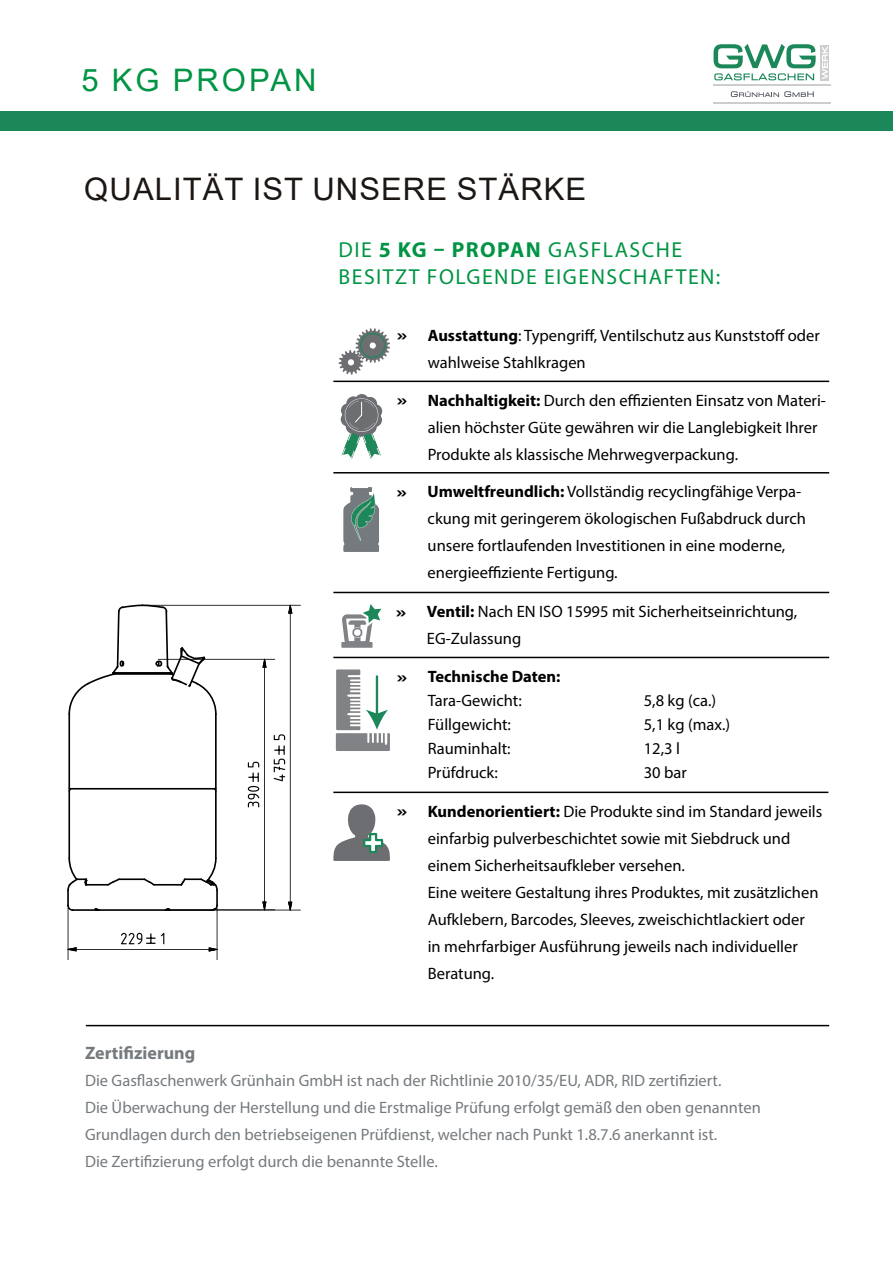
<style>
.page{position:relative;width:893px;height:1263px;background:#fff}
.page>*{position:absolute;margin:0;border:0;box-sizing:border-box;transform-origin:0 0}
.t1{font:31.05px "Arial";letter-spacing:.035em;color:#1d1714}
.t2{font:31.05px "Arial";letter-spacing:.095em;color:#009444}
.t3{font:21.75px/27px "Myriad Pro";letter-spacing:.07em;color:#009444}
.t4{font:700 18px "Myriad Pro";color:#757a7e}
.t5{font:700 18px "Myanmar Text";color:#000}
.t6{font:16.5px/27px "Myriad Pro";color:#000}
.t7{font:16.5px/27px "Myriad Pro";color:#757a7e}
.t8{font:700 16.5px "Myriad Pro";color:#000}
.s1{font-weight:700}
</style>
<div class="page">
<svg style="left:713px;top:44px;width:103px;height:36px"></svg>
<div style="left:820px;top:45px;width:9px;height:35px;background:#cdcdd0"></div>
<svg style="left:822px;top:46px;width:6px;height:33px"></svg>
<hr style="left:713px;top:84px;width:118px;height:2px;background:#cdcdd0">
<hr style="left:713px;top:102px;width:118px;height:2px;background:#cdcdd0">
<svg style="left:731px;top:91px;width:83px;height:6px"></svg>
<div style="left:0;top:112px;width:893px;height:19px;background:#1c8758"></div>
<hr style="left:333px;top:381px;width:496px;height:1px;background:#000">
<hr style="left:333px;top:472px;width:496px;height:1px;background:#000">
<hr style="left:333px;top:592px;width:496px;height:1px;background:#000">
<hr style="left:333px;top:792px;width:495px;height:1px;background:#000">
<svg style="left:341px;top:604px;width:41px;height:44px"></svg>
<svg style="left:344px;top:487px;width:35px;height:65px;background:#778e88"></svg>
<hr style="left:333px;top:657px;width:496px;height:1px;background:#000">
<svg style="left:346px;top:396px;width:14px;height:14px"></svg>
<div style="left:355px;top:394px;width:14px;height:14px;background:#6d6e71;border-radius:50%"></div>
<div style="left:363px;top:397px;width:14px;height:14px;background:#6d6e71;border-radius:50%"></div>
<svg style="left:345px;top:398px;width:33px;height:34px"></svg>
<div style="left:345px;top:399px;width:33px;height:32px;background:#949597;border-radius:50%"></div>
<svg style="left:346px;top:399px;width:31px;height:31px"></svg>
<div style="left:347px;top:401px;width:29px;height:28px;background:#6d6e71;border-radius:50%"></div>
<svg style="left:341px;top:402px;width:40px;height:57px"></svg>
<div style="left:336px;top:733px;width:54px;height:18px;background:#808285"></div>
<svg style="left:335px;top:669px;width:53px;height:76px"></svg>
<svg style="left:333px;top:804px;width:57px;height:57px"></svg>
<svg style="left:339px;top:328px;width:51px;height:47px"></svg>
<hr style="left:68px;top:788px;width:149px;height:1px;background:#000">
<hr style="left:68px;top:713px;width:2px;height:76px;background:#000">
<hr style="left:215px;top:713px;width:2px;height:76px;background:#000">
<hr style="left:215px;top:790px;width:2px;height:69px;background:#000">
<hr style="left:68px;top:790px;width:2px;height:69px;background:#000">
<hr style="left:118px;top:878px;width:27px;height:2px;background:#000">
<hr style="left:98px;top:909px;width:68px;height:2px;background:#000">
<svg style="left:144px;top:857px;width:74px;height:54px"></svg>
<svg style="left:67px;top:857px;width:53px;height:54px"></svg>
<svg style="left:68px;top:604px;width:149px;height:111px"></svg>
<svg style="left:274px;top:734px;width:11px;height:47px"></svg>
<svg style="left:288px;top:902px;width:4px;height:8px"></svg>
<svg style="left:288px;top:606px;width:4px;height:8px"></svg>
<hr style="left:290px;top:613px;width:1px;height:289px;background:#000">
<hr style="left:145px;top:605px;width:156px;height:1px;background:#000">
<hr style="left:168px;top:910px;width:133px;height:1px;background:#000">
<svg style="left:121px;top:933px;width:34px;height:11px"></svg>
<svg style="left:161px;top:933px;width:3px;height:11px"></svg>
<svg style="left:69px;top:947px;width:8px;height:4px"></svg>
<svg style="left:209px;top:947px;width:8px;height:4px"></svg>
<hr style="left:76px;top:949px;width:134px;height:1px;background:#000">
<hr style="left:68px;top:908px;width:1px;height:52px;background:#000">
<hr style="left:217px;top:908px;width:1px;height:52px;background:#000">
<svg style="left:248px;top:773px;width:11px;height:34px"></svg>
<svg style="left:248px;top:762px;width:11px;height:5px"></svg>
<svg style="left:262px;top:901px;width:4px;height:8px"></svg>
<svg style="left:262px;top:660px;width:4px;height:8px"></svg>
<hr style="left:264px;top:667px;width:1px;height:235px;background:#000">
<hr style="left:215px;top:909px;width:60px;height:1px;background:#000">
<hr style="left:158px;top:659px;width:117px;height:1px;background:#000">
<hr style="left:86px;top:1025px;width:743px;height:1px;background:#000">
<h1 class="t2" style="left:82px;top:59px;width:236px">5 KG PROPAN</h1>
<h1 class="t1" style="left:84px;top:167px;width:503px">QUALITÄT IST U NSERE STÄRKE</h1>
<h2 class="t3" style="left:338px;top:235px;width:383px">Die <span class="s1">5 kg – Propan</span> Gasflasche besitzt folgende Eigenschaften:</h2>
<p class="t5" style="left:397px;top:325px;width:12px">»</p>
<p class="t5" style="left:397px;top:390px;width:12px">»</p>
<p class="t5" style="left:397px;top:481px;width:12px">»</p>
<p class="t5" style="left:396px;top:601px;width:12px">»</p>
<p class="t5" style="left:397px;top:666px;width:12px">»</p>
<p class="t5" style="left:397px;top:801px;width:12px">»</p>
<p class="t6" style="left:428px;top:321px;width:394px"><span class="s1">Ausstattung</span>: Typengriff, Ventilschutz aus Kunststoff oder wahlweise Stahlkragen</p>
<p class="t6" style="left:428px;top:386px;width:400px"><span class="s1">Nachhaltigkeit:</span> Durch den effizienten Einsatz von Materi&shy;alien höchster Güte gewähren wir die Langlebigkeit I hrer<br>Produkte als klassische Mehrwegverpackung.</p>
<p class="t6" style="left:428px;top:478px;width:380px"><span class="s1">Umweltfreundlich:</span> Vollständig recyclingfähige Verpa&shy;ckung mit geringerem ökologischen Fußabdruck durch unsere fortlaufenden I nvestitionen in eine moderne, energieeffiziente Fertigung.</p>
<p class="t6" style="left:427px;top:597px;width:372px"><span class="s1">Ventil:</span> Nach EN ISO 15995 mit Sicherheitseinrichtung,<br>EG-Zulassung</p>
<p class="t8" style="left:428px;top:665px;width:134px">Technische Daten:</p>
<p class="t6" style="left:428px;top:686px;width:96px">Tara-Gewicht:</p>
<p class="t6" style="left:644px;top:686px;width:74px">5,8 kg (ca.)</p>
<p class="t6" style="left:428px;top:710px;width:85px">Füllgewicht:</p>
<p class="t6" style="left:644px;top:710px;width:88px">5,1 kg (max.)</p>
<p class="t6" style="left:428px;top:734px;width:84px">Rauminhalt:</p>
<p class="t6" style="left:644px;top:734px;width:38px">12,3 l</p>
<p class="t6" style="left:428px;top:759px;width:72px">Prüfdruck:</p>
<p class="t6" style="left:644px;top:759px;width:45px">30 bar</p>
<p class="t6" style="left:428px;top:797px;width:396px"><span class="s1">Kundenorientiert:</span> Die Produkte sind im Standard jeweils einfarbig pulverbeschichtet sowie mit Siebdruck und einem Sicherheitsaufkleber versehen.<br>Eine weitere Gestaltung ihres Produktes, mit zusätzlichen Aufklebern, Barcodes, Sleeves, zweischichtlackiert oder<br>in mehrfarbiger Ausführung jeweils nach individueller Beratung.</p>
<p class="t4" style="left:85px;top:1041px;width:112px">Zertifizierung</p>
<p class="t7" style="left:85px;top:1067px;width:677px">Die Gasflaschenwerk Grünhain GmbH ist nach der Richtlinie 2010/35/EU, ADR, RID zertifiziert.<br>Die Überwachung der Herstellung und die Erstmalige Prüfung erfolgt gemäß den oben genannten Grundlagen durch den betriebseigenen Prüfdienst, welcher nach Punkt 1.8.7.6 anerkannt ist.<br>Die Zertifizierung erfolgt durch die benannte Stelle.</p>
</div>
